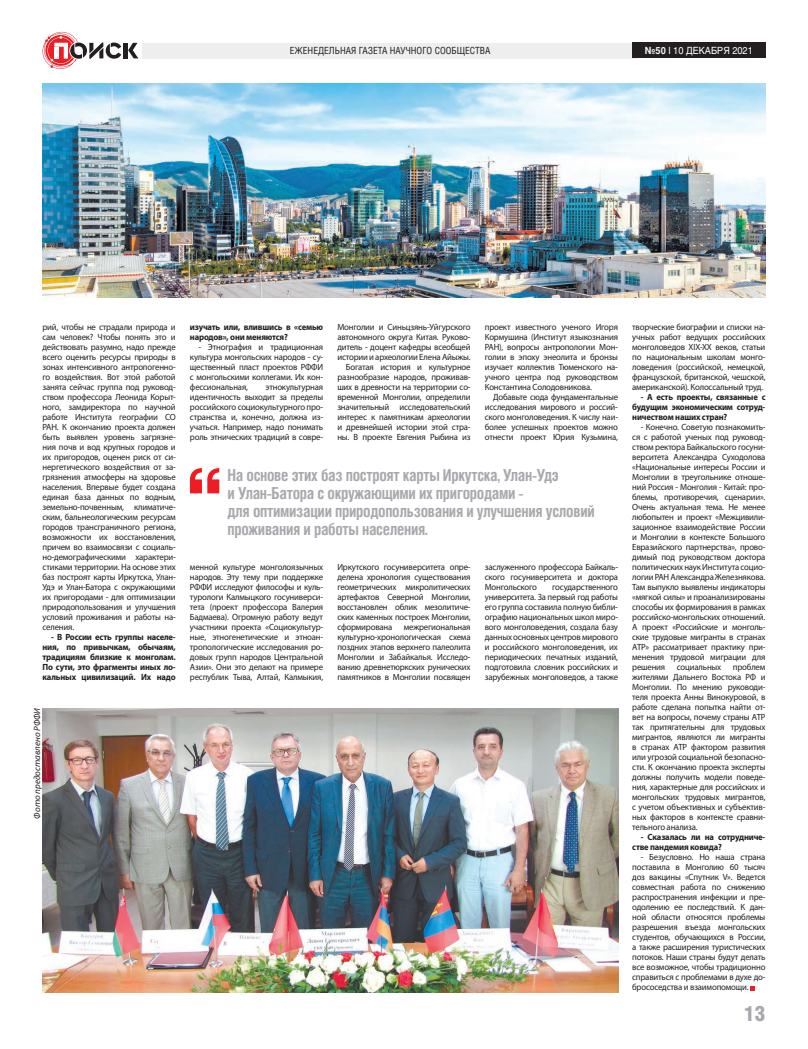
<style>
.page{position:relative;width:808px;height:1049px;background:#fff}
.page>*{position:absolute;margin:0;border:0;box-sizing:border-box;transform-origin:0 0}
.t1{font:21.1px "Helios Cond Black C";color:#a8a9ad}
.t2{font:700 16.5px/17.7px "Helios Cond C";letter-spacing:-.02em;color:#a8a9ad;scale:.95 1}
.t3{font:9.8px "Helios Cond C";color:#231f20}
.t4{font:9.8px "Helios C";color:#fff;scale:.93 1}
.t5{font:9px/10px "Myriad Pro";letter-spacing:-.02em;color:#231f20;text-align:justify}
.t6{font:700 9px/10px "Myriad Pro";letter-spacing:-.02em;color:#231f20;text-align:justify;scale:.95 1}
.t7{font:italic 9px "Myriad Pro";color:#231f20}
.s1{font-weight:700}
.s2{font-weight:700;color:#f2f3f4}
</style>
<div class="page">
<hr style="left:124px;top:43px;width:4px;height:15px;background:#231f20">
<svg style="left:128px;top:43px;width:10px;height:15px"></svg>
<svg style="left:43px;top:32px;width:78px;height:37px"></svg>
<div style="left:142px;top:43px;width:496px;height:16px;background:#eeeeef"></div>
<div style="left:632px;top:43px;width:133px;height:15px;background:#231f20"></div>
<svg style="left:190px;top:468px;width:29px;height:25px"></svg>
<svg style="left:750px;top:986px;width:5px;height:4px"></svg>
<img style="left:43px;top:84px;width:722px;height:213px">
<img style="left:42px;top:708px;width:576px;height:284px">
<p class="t3" style="left:290px;top:45px;width:202px">ЕЖЕНЕДЕЛЬНАЯ ГАЗЕТА НАУЧНОГО СООБЩЕСТВА</p>
<p class="t4" style="left:645px;top:44px;width:118px"><span class="s1">№</span><span class="s2">50</span> I 10 ДЕКАБРЯ 2021</p>
<p class="t5" style="left:43px;top:322px;width:135px">рий, чтобы не страдали природа и сам человек? Чтобы понять это и действовать разумно, надо прежде всего оценить ресурсы природы в зонах интенсивного антропогенно&shy;го воздействия. Вот этой работой занята сейчас группа под руковод&shy;ством профессора Леонида Корыт&shy;ного, замдиректора по научной работе Института географии СО РАН. К окончанию проекта должен быть выявлен уровень загрязне&shy;ния почв и вод крупных городов и их пригородов, оценен риск от си&shy;нергетического воздействия от за&shy;грязнения атмосферы на здоровье населения. Впервые будет создана единая база данных по водным, земельно-почвенным, климатиче&shy;ским, бальнеологическим ресурсам городов трансграничного региона, возможности их восстановления, причем во взаимосвязи с социаль&shy;но-демографическими характери&shy;стиками территории. На основе этих баз построят карты Иркутска, Улан-Удэ и Улан-Батора с окружающими их пригородами - для оптимизации природопользования и улучшения условий проживания и работы на&shy;селения.</p>
<p class="t6" style="left:43px;top:632px;width:142px;text-indent:9px">- В России есть группы населе&shy;ния, по привычкам, обычаям, традициям близкие к монголам.<br>По сути, это фрагменты иных ло&shy;кальных цивилизаций. Их надо</p>
<p class="t7" style="left:32px;top:818px;width:112px;rotate:-90deg">Фото предоставлено РФФИ</p>
<p class="t6" style="left:190px;top:322px;width:142px">изучать или, влившись в «семью народов», они меняются?</p>
<p class="t5" style="left:190px;top:342px;width:135px;text-indent:9px">- Этнография и традиционная культура монгольских народов - су&shy;щественный пласт проектов РФФИ с монгольскими коллегами. Их кон&shy;фессиональная,</p>
<p class="t5" style="left:190px;top:382px;width:135px;text-indent:76px">этнокультурная идентичность выходит за пределы российского социокультурного про&shy;странства и, конечно, должна из&shy;учаться. Например, надо понимать роль этнических традиций в совре-</p>
<p class="t5" style="left:337px;top:322px;width:135px;text-align:right">Монголии и Синьцзянь-Уйгурского автономного округа Китая. Руково&shy;дитель - доцент кафедры всеобщей истории и археологии Елена Айыжы.<br>Богатая история и культурное разнообразие народов, проживав&shy;ших в древности на территории со&shy;временной Монголии, определили значительный исследовательский интерес к памятникам археологии и древнейшей истории этой стра&shy;ны. В проекте Евгения Рыбина из</p>
<p class="t5" style="left:485px;top:322px;width:135px">проект известного ученого Игоря Кормушина (Институт языкознания РАН), вопросы антропологии Мон&shy;голии в эпоху энеолита и бронзы изучает коллектив Тюменского на&shy;учного центра под руководством Константина Солодовникова.</p>
<p class="t5" style="left:485px;top:392px;width:135px;text-indent:9px">Добавьте сюда фундаментальные исследования мирового и россий&shy;ского монголоведения. К числу наи&shy;более успешных проектов можно отнести проект Юрия Кузьмина,</p>
<h2 class="t2" style="left:227px;top:466px;width:388px">На основе этих баз построят карты Иркутска, Улан-Удэ<br>и Улан-Батора с окружающими их пригородами -<br>для оптимизации природопользования и улучшения условий проживания и работы населения.</h2>
<p class="t5" style="left:190px;top:562px;width:135px">менной культуре монголоязычных народов. Эту тему при поддержке РФФИ исследуют философы и куль&shy;турологи Калмыцкого госуниверси&shy;тета (проект профессора Валерия Бадмаева). Огромную работу ведут участники проекта «Социокультур&shy;ные, этногенетические и этноан&shy;тропологические исследования ро&shy;довых групп народов Центральной Азии». Они это делают на примере республик Тыва, Алтай, Калмыкия,</p>
<p class="t5" style="left:337px;top:562px;width:135px">Иркутского госуниверситета опре&shy;делена хронология существования геометрических микролитических артефактов Северной Монголии, восстановлен облик мезолитиче&shy;ских каменных построек Монголии, сформирована</p>
<p class="t5" style="left:337px;top:622px;width:135px;text-indent:66px">межрегиональная культурно-хронологическая схема поздних этапов верхнего палеолита Монголии и Забайкалья. Исследо&shy;ванию древнетюркских рунических памятников в Монголии посвящен</p>
<p class="t5" style="left:485px;top:562px;width:135px">заслуженного профессора Байкаль&shy;ского госуниверситета и доктора Монгольского</p>
<p class="t5" style="left:485px;top:582px;width:135px;text-indent:67px">государственного университета. За первый год работы его группа составила полную библи&shy;ографию национальных школ миро&shy;вого монголоведения, создала базу данных основных центров мирового и российского монголоведения, их периодических печатных изданий, подготовила словник российских и зарубежных монголоведов, а также</p>
<p class="t5" style="left:632px;top:322px;width:135px">творческие биографии и списки на&shy;учных работ ведущих российских монголоведов XIX-XX веков, статьи по национальным школам монго&shy;ловедения (российской, немецкой, французской, британской, чешской, американской). Колоссальный труд.</p>
<p class="t6" style="left:632px;top:392px;width:142px;text-indent:9px">- А есть проекты, связанные с будущим экономическим сотруд&shy;ничеством наших стран?</p>
<p class="t5" style="left:632px;top:422px;width:135px;text-indent:9px">- Конечно. Советую познакомить&shy;ся с работой ученых под руковод&shy;ством ректора Байкальского госуни&shy;верситета Александра Суходолова «Национальные интересы России и Монголии в треугольнике отноше&shy;ний Россия - Монголия - Китай: про&shy;блемы, противоречия, сценарии».<br>Очень актуальная тема. Не менее любопытен и проект «Межцивили&shy;зационное взаимодействие России и Монголии в контексте Большого Евразийского партнерства», прово&shy;димый под руководством доктора политических наук Института социо&shy;логии РАН Александра Железнякова.<br>Там выпукло выявлены индикаторы «мягкой силы» и проанализированы способы их формирования в рамках российско-монгольских отношений.<br>А проект «Российские и монголь&shy;ские трудовые мигранты в странах АТР» рассматривает практику при&shy;менения трудовой миграции для решения</p>
<p class="t5" style="left:632px;top:662px;width:135px;text-indent:101px">проблем жителями Дальнего Востока РФ и Монголии. По мнению руководи&shy;теля проекта Анны Винокуровой, в работе сделана попытка найти от&shy;вет на вопросы, почему страны АТР так притягательны для трудовых мигрантов, являются ли мигранты в странах АТР фактором развития или угрозой социальной безопасно&shy;сти. К окончанию проекта эксперты должны получить модели поведе&shy;ния, характерные для российских и монгольских трудовых мигрантов, с учетом объективных и субъектив&shy;ных факторов в контексте сравни&shy;тельного анализа.</p>
<p class="t6" style="left:632px;top:832px;width:142px;text-indent:9px">- Сказалась ли на сотрудниче&shy;стве пандемия ковида?</p>
<p class="t5" style="left:632px;top:852px;width:135px;text-indent:9px">- Безусловно. Но наша страна поставила в Монголию 60 тысяч доз вакцины «Спутник V». Ведется совместная работа по снижению распространения инфекции и пре&shy;одолению ее последствий. К дан&shy;ной области относятся проблемы разрешения въезда монгольских студентов, обучающихся в России, а также расширения туристических потоков. Наши страны будут делать все возможное, чтобы традиционно справиться с проблемами в духе до&shy;брососедства и взаимопомощи.</p>
<p class="t5" style="left:677px;top:662px;width:46px">социальных</p>
<h1 class="t1" style="left:744px;top:1001px;width:23px">13</h1>
</div>
